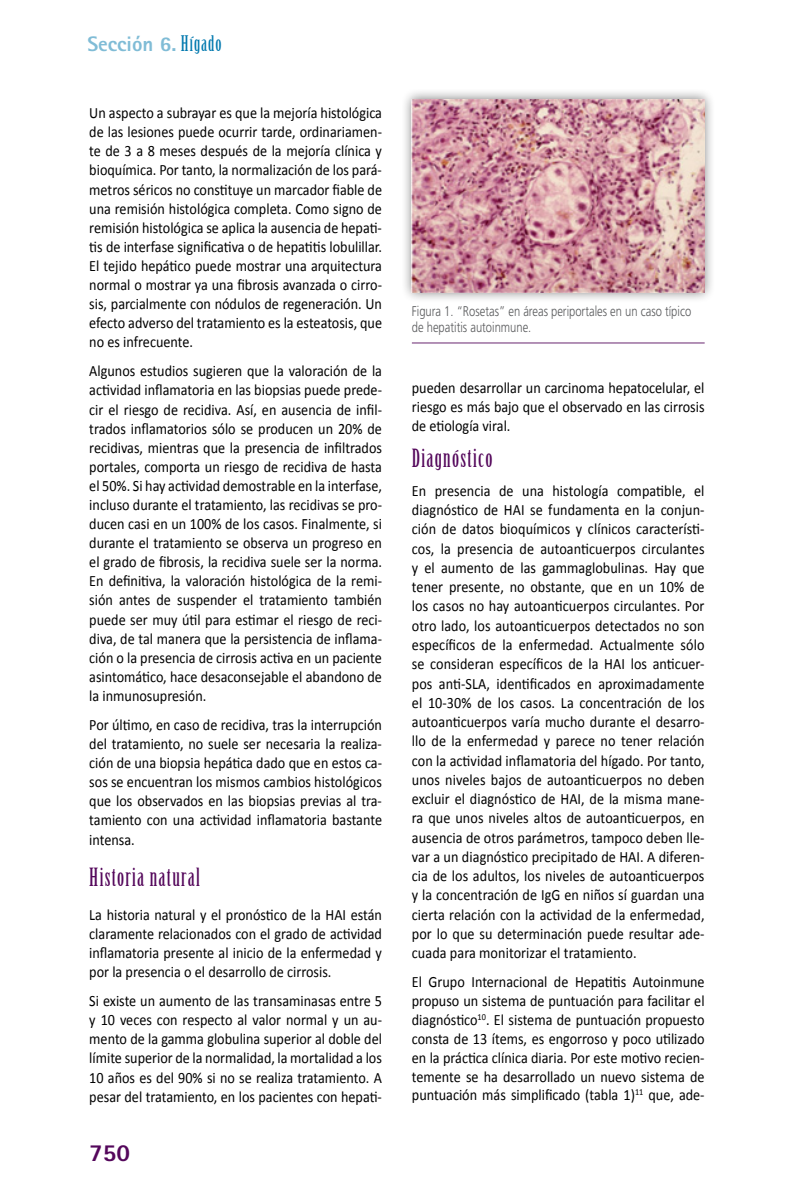
<style>
.page{position:relative;width:794px;height:1191px;background:#fff}
.page>*{position:absolute;margin:0;border:0;box-sizing:border-box;transform-origin:0 0}
.t1{font:24.5px "Birch Std";letter-spacing:.05em;color:#54075b}
.t2{font:800 24.5px "Rotis Sans Serif";color:#54075b}
.t3{font:800 21px "Rotis Sans Serif";color:#80bcd6}
.t4{font:15.75px/19.1px "Calibri";color:#000;text-align:justify;scale:.9 1}
.t5{font:300 14px/15.8px "Frutiger";color:#58595b;scale:.8 1}
.s1{font-family:"Birch Std";font-weight:400;color:#0078ae}
</style>
<div class="page">
<div style="left:400px;top:88px;width:316px;height:216px;background:#000;opacity:.5"></div>
<img style="left:412px;top:99px;width:292px;height:193px">
<hr style="left:412px;top:342px;width:292px;height:2px;background:#a983ad">
<h2 class="t3" style="left:87px;top:31px;width:136px">Sección 6. <span class="s1">Hígado</span></h2>
<p class="t4" style="left:89px;top:103px;width:327px">Un aspecto a subrayar es que la mejoría histológica de las lesiones puede ocurrir tarde, ordinariamen&shy;te de 3 a 8 meses después de la mejoría clínica y bioquímica. Por tanto, la normalización de los pará&shy;metros séricos no constituye un marcador fiable de una remisión histológica completa. Como signo de remisión histológica se aplica la ausencia de hepati&shy;tis de interfase significativa o de hepatitis lobulillar.<br>El tejido hepático puede mostrar una arquitectura normal o mostrar ya una fibrosis avanzada o cirro&shy;sis, parcialmente con nódulos de regeneración. Un efecto adverso del tratamiento es la esteatosis, que no es infrecuente.</p>
<p class="t4" style="left:89px;top:361px;width:327px">Algunos estudios sugieren que la valoración de la actividad inflamatoria en las biopsias puede prede&shy;cir el riesgo de recidiva. Así, en ausencia de infil&shy;trados inflamatorios sólo se producen un 20% de recidivas, mientras que la presencia de infiltrados portales, comporta un riesgo de recidiva de hasta el 50%. Si hay actividad demostrable en la interfase, incluso durante el tratamiento, las recidivas se pro&shy;ducen casi en un 100% de los casos. Finalmente, si durante el tratamiento se observa un progreso en el grado de fibrosis, la recidiva suele ser la norma.<br>En definitiva, la valoración histológica de la remi&shy;sión antes de suspender el tratamiento también puede ser muy útil para estimar el riesgo de reci&shy;diva, de tal manera que la persistencia de inflama&shy;ción o la presencia de cirrosis activa en un paciente asintomático, hace desaconsejable el abandono de la inmunosupresión.</p>
<p class="t4" style="left:89px;top:715px;width:327px">Por último, en caso de recidiva, tras la interrupción del tratamiento, no suele ser necesaria la realiza&shy;ción de una biopsia hepática dado que en estos ca&shy;sos se encuentran los mismos cambios histológicos que los observados en las biopsias previas al tra&shy;tamiento con una actividad inflamatoria bastante intensa.</p>
<h1 class="t1" style="left:89px;top:863px;width:112px">Historia natural</h1>
<p class="t4" style="left:89px;top:905px;width:327px">La historia natural y el pronóstico de la HAI están claramente relacionados con el grado de actividad inflamatoria presente al inicio de la enfermedad y por la presencia o el desarrollo de cirrosis.</p>
<p class="t4" style="left:89px;top:991px;width:327px">Si existe un aumento de las transaminasas entre 5 y 10 veces con respecto al valor normal y un au&shy;mento de la gamma globulina superior al doble del límite superior de la normalidad, la mortalidad a los 10 años es del 90% si no se realiza tratamiento. A pesar del tratamiento, en los pacientes con hepati-</p>
<h1 class="t2" style="left:89px;top:1136px;width:42px">750</h1>
<p class="t5" style="left:412px;top:304px;width:351px">Figura 1. “Rosetas” en áreas periportales en un caso típico de hepatitis autoinmune.</p>
<p class="t4" style="left:412px;top:378px;width:327px">pueden desarrollar un carcinoma hepatocelular, el riesgo es más bajo que el observado en las cirrosis de etiología viral.</p>
<h1 class="t1" style="left:412px;top:444px;width:82px">Diagnóstico</h1>
<p class="t4" style="left:412px;top:481px;width:327px">En presencia de una histología compatible, el diagnóstico de HAI se fundamenta en la conjun&shy;ción de datos bioquímicos y clínicos característi&shy;cos, la presencia de autoanticuerpos circulantes y el aumento de las gammaglobulinas. Hay que tener presente, no obstante, que en un 10% de los casos no hay autoanticuerpos circulantes. Por otro lado, los autoanticuerpos detectados no son específicos de la enfermedad. Actualmente sólo se consideran específicos de la HAI los anticuer&shy;pos anti-SLA, identificados en aproximadamente el 10-30% de los casos. La concentración de los autoanticuerpos varía mucho durante el desarro&shy;llo de la enfermedad y parece no tener relación con la actividad inflamatoria del hígado. Por tanto, unos niveles bajos de autoanticuerpos no deben excluir el diagnóstico de HAI, de la misma mane&shy;ra que unos niveles altos de autoanticuerpos, en ausencia de otros parámetros, tampoco deben lle&shy;var a un diagnóstico precipitado de HAI. A diferen&shy;cia de los adultos, los niveles de autoanticuerpos y la concentración de IgG en niños sí guardan una cierta relación con la actividad de la enfermedad, por lo que su determinación puede resultar ade&shy;cuada para monitorizar el tratamiento.</p>
<p class="t4" style="left:412px;top:972px;width:327px">El Grupo Internacional de Hepatitis Autoinmune propuso un sistema de puntuación para facilitar el diagnóstico<sup>10</sup>. El sistema de puntuación propuesto consta de 13 ítems, es engorroso y poco utilizado en la práctica clínica diaria. Por este motivo recien&shy;temente se ha desarrollado un nuevo sistema de puntuación más simplificado (tabla 1)<sup>11</sup> que, ade-</p>
</div>
